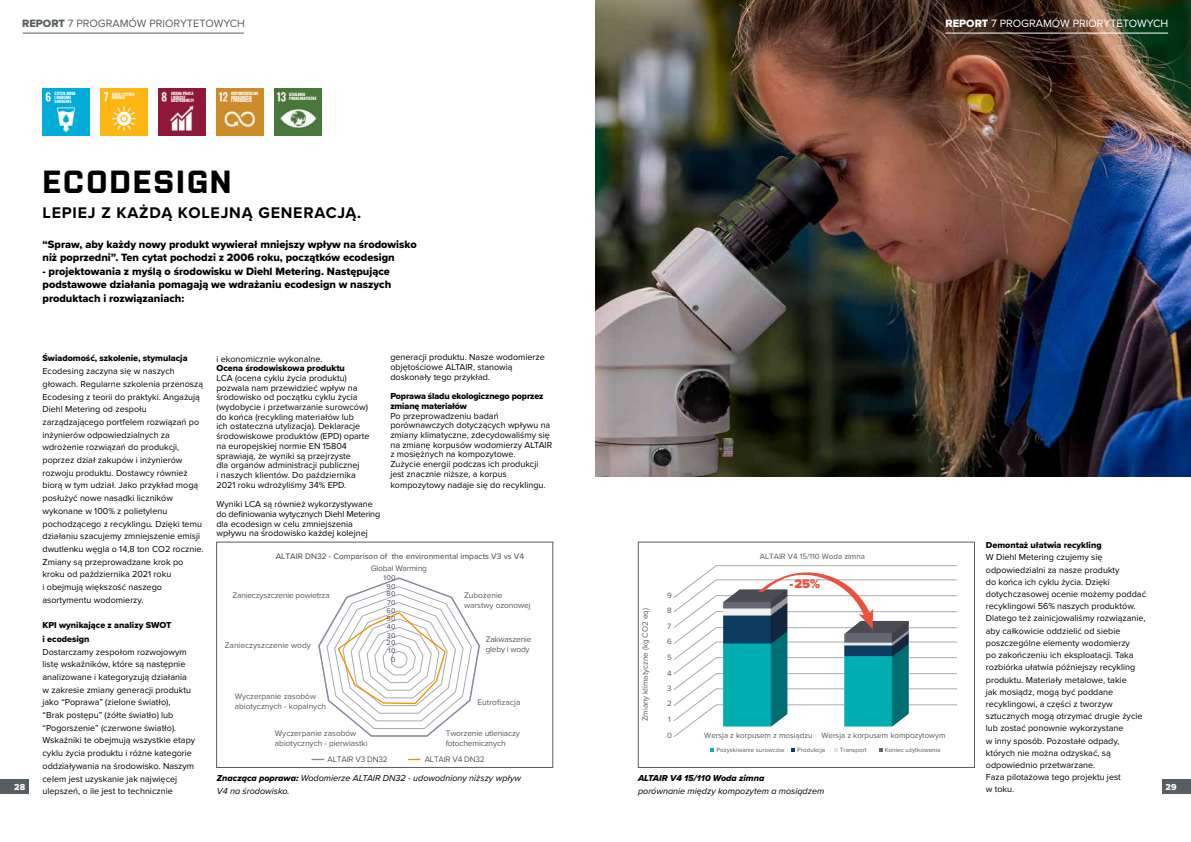
<style>
.page{position:relative;width:1191px;height:842px;background:#fff}
.page>*{position:absolute;margin:0;border:0;box-sizing:border-box;transform-origin:0 0}
.t1{font:700 32px "Purista";letter-spacing:.05em;color:#000}
.t2{font:700 16px "Proxima Nova";letter-spacing:.05em;color:#000}
.t3{font:900 12.8px "Proxima Nova";color:#ea513e}
.t4{font:11px/13.5px "Proxima Nova Extrabld";color:#000}
.t5{font:11px "Proxima Nova";color:#565e61}
.t6{font:11px "Proxima Nova";color:#fff}
.t7{font:9px/12.7px "Proxima Nova";color:#000}
.t8{font:9px/13.5px "Proxima Nova Extrabld";color:#000}
.t9{font:italic 9px/13.5px "Proxima Nova";color:#000}
.t10{font:9px "Proxima Nova Extrabld It";color:#000}
.t11{font:9px "Proxima Nova Extrabld";color:#fff}
.t12{font:8.3px/10px "Proxima Nova";letter-spacing:-.005em;color:#5a5a5a}
.t13{font:500 8.3px "Proxima Nova";color:#5a5a5a}
.t14{font:8.3px/10px "Proxima Nova";letter-spacing:-.025em;color:#5a5a5a}
.t15{font:8px "Proxima Nova";color:#5a5a5a}
.t16{font:500 7.2px "Proxima Nova";letter-spacing:.05em;color:#60656f}
.t17{font:6.4px "Proxima Nova";color:#5a5a5a}
.t18{font:700 4px/3.7px "Oswald";letter-spacing:-.03em;color:#fff}
.s1{font-family:"Proxima Nova Extrabld"}
.s2{font-family:"Proxima Nova Extrabld It";font-style:normal}
</style>
<div class="page">
<img style="left:595px;top:0;width:596px;height:476px">
<div style="left:0;top:780px;width:28px;height:14px;background:#565e61"></div>
<div style="left:1162px;top:780px;width:29px;height:14px;background:#565e61"></div>
<img style="left:43px;top:89px;width:46px;height:46px">
<img style="left:100px;top:89px;width:47px;height:46px">
<img style="left:158px;top:89px;width:47px;height:46px">
<img style="left:216px;top:89px;width:47px;height:46px">
<img style="left:274px;top:89px;width:47px;height:46px">
<div style="left:216px;top:542px;width:337px;height:226px;border:1px solid #565e61"></div>
<div style="left:638px;top:542px;width:336px;height:226px;border:1px solid #565e61"></div>
<hr style="left:23px;top:33px;width:221px;height:1px;background:#565e61">
<hr style="left:945px;top:33px;width:223px;height:1px;background:#fff">
<svg style="left:318px;top:577px;width:162px;height:160px"></svg>
<svg style="left:312px;top:759px;width:12px;height:1px"></svg>
<svg style="left:879px;top:748px;width:4px;height:3px"></svg>
<svg style="left:710px;top:748px;width:4px;height:3px"></svg>
<svg style="left:791px;top:748px;width:4px;height:3px"></svg>
<svg style="left:834px;top:748px;width:4px;height:3px"></svg>
<svg style="left:673px;top:565px;width:284px;height:172px"></svg>
<p class="t5" style="left:22px;top:17px;width:224px"><span class="s1">REPORT</span> 7 PROGRAMÓW PRIORYTETOWYCH</p>
<p class="t6" style="left:945px;top:17px;width:224px"><span class="s1">REPORT</span> 7 PROGRAMÓW PRIORYTETOWYCH</p>
<p class="t18" style="left:55px;top:91px;width:23px">CZYSTA WODA<br>I WARUNKI<br>SANITARNE</p>
<p class="t18" style="left:112px;top:92px;width:25px">TANIA I CZYSTA<br>ENERGIA</p>
<p class="t18" style="left:171px;top:91px;width:24px">GODNA PRACA<br>I WZROST<br>GOSPODARCZY</p>
<p class="t18" style="left:231px;top:91px;width:29px">ODPOWIEDZIALNA<br>KONSUMPCJA<br>I PRODUKCJA</p>
<p class="t18" style="left:289px;top:92px;width:29px">DZIAŁANIA<br>PROKLIMATYCZNE</p>
<h1 class="t1" style="left:43px;top:158px;width:191px">ECODESIGN</h1>
<h2 class="t2" style="left:43px;top:200px;width:320px">LEPIEJ Z KAŻDĄ KOLEJNĄ GENERACJĄ.</h2>
<p class="t4" style="left:43px;top:237px;width:376px">“Spraw, aby każdy nowy produkt wywierał mniejszy wpływ na środowisko niż poprzedni”. Ten cytat pochodzi z 2006 roku, początków ecodesign</p>
<p class="t4" style="left:43px;top:264px;width:350px">- projektowania z myślą o środowisku w Diehl Metering. Następujące podstawowe działania pomagają we wdrażaniu ecodesign w naszych produktach i rozwiązaniach:</p>
<p class="t8" style="left:43px;top:352px;width:147px">Świadomość, szkolenie, stymulacja</p>
<p class="t7" style="left:43px;top:365px;width:162px">Ecodesing zaczyna się w naszych głowach. Regularne szkolenia przenoszą Ecodesing z teorii do praktyki. Angażują Diehl Metering od zespołu zarządzającego portfelem rozwiązań po inżynierów odpowiedzialnych za wdrożenie rozwiązań do produkcji, poprzez dział zakupów i inżynierów rozwoju produktu. Dostawcy również biorą w tym udział. Jako przykład mogą posłużyć nowe nasadki liczników wykonane w 100% z polietylenu pochodzącego z recyklingu. Dzięki temu działaniu szacujemy zmniejszenie emisji dwutlenku węgla o 14,8 ton CO2 rocznie.<br>Zmiany są przeprowadzane krok po kroku od października 2021 roku<br>i obejmują większość naszego asortymentu wodomierzy.</p>
<p class="t8" style="left:43px;top:618px;width:130px">KPI wynikające z analizy SWOT i ecodesign</p>
<p class="t7" style="left:43px;top:645px;width:154px">Dostarczamy zespołom rozwojowym listę wskaźników, które są następnie analizowane i kategoryzują działania w zakresie zmiany generacji produktu jako “Poprawa” (zielone światło),<br>“Brak postępu” (żółte światło) lub “Pogorszenie” (czerwone światło).<br>Wskaźniki te obejmują wszystkie etapy cyklu życia produktu i różne kategorie oddziaływania na środowisko. Naszym celem jest uzyskanie jak najwięcej ulepszeń, o ile jest to technicznie</p>
<p class="t7" style="left:390px;top:353px;width:156px;line-height:9.7px">generacji produktu. Nasze wodomierze objętościowe ALTAIR, stanowią doskonały tego przykład.</p>
<p class="t8" style="left:390px;top:391px;width:155px;line-height:9.7px">Poprawa śladu ekologicznego poprzez zmianę materiałów</p>
<p class="t7" style="left:390px;top:411px;width:163px;line-height:9.7px">Po przeprowadzeniu badań porównawczych dotyczących wpływu na zmiany klimatyczne, zdecydowaliśmy się na zmianę korpusów wodomierzy ALTAIR z mosiężnych na kompozytowe.<br>Zużycie energii podczas ich produkcji jest znacznie niższe, a korpus</p>
<p class="t7" style="left:390px;top:479px;width:157px">kompozytowy nadaje się do recyklingu.</p>
<p class="t7" style="left:216px;top:352px;width:108px">i ekonomicznie wykonalne.</p>
<p class="t8" style="left:216px;top:361px;width:130px">Ocena środowiskowa produktu</p>
<p class="t7" style="left:216px;top:373px;width:155px;line-height:9.7px">LCA (ocena cyklu życia produktu) pozwala nam przewidzieć wpływ na środowisko od początku cyklu życia (wydobycie i przetwarzanie surowców) do końca (recykling materiałów lub<br>ich ostateczna utylizacja). Deklaracje środowiskowe produktów (EPD) oparte na europejskiej normie EN 15804 sprawiają, że wyniki są przejrzyste<br>dla organów administracji publicznej<br>i naszych klientów. Do października 2021 roku wdrożyliśmy 34% EPD.</p>
<p class="t7" style="left:216px;top:499px;width:165px;line-height:9.7px">Wyniki LCA są również wykorzystywane do definiowania wytycznych Diehl Metering dla ecodesign w celu zmniejszenia wpływu na środowisko każdej kolejnej</p>
<p class="t8" style="left:986px;top:538px;width:117px">Demontaż ułatwia recykling</p>
<p class="t7" style="left:986px;top:551px;width:162px;line-height:12.2px">W Diehl Metering czujemy się odpowiedzialni za nasze produkty<br>do końca ich cyklu życia. Dzięki dotychczasowej ocenie możemy poddać recyklingowi 56% naszych produktów.<br>Dlatego też zainicjowaliśmy rozwiązanie, aby całkowicie oddzielić od siebie poszczególne elementy wodomierzy<br>po zakończeniu ich eksploatacji. Taka rozbiórka ułatwia późniejszy recykling produktu. Materiały metalowe, takie<br>jak mosiądz, mogą być poddane recyklingowi, a części z tworzyw sztucznych mogą otrzymać drugie życie lub zostać ponownie wykorzystane<br>w inny sposób. Pozostałe odpady, których nie można odzyskać, są odpowiednio przetwarzane.<br>Faza pilotażowa tego projektu jest<br>w toku.</p>
<p class="t13" style="left:276px;top:550px;width:250px">ALTAIR DN32 - Comparison of the environmental impacts V3 vs V4</p>
<p class="t15" style="left:760px;top:551px;width:107px">ALTAIR V4 15/110 Woda zimna</p>
<p class="t12" style="left:371px;top:563px;width:58px">Global Warming</p>
<p class="t16" style="left:383px;top:573px;width:14px">100</p>
<h3 class="t3" style="left:789px;top:574px;width:32px">-25%</h3>
<p class="t16" style="left:386px;top:581px;width:11px">90</p>
<p class="t16" style="left:386px;top:588px;width:11px">80</p>
<p class="t15" style="left:667px;top:590px;width:6px">9</p>
<p class="t14" style="left:232px;top:590px;width:99px">Zanieczyszczenie powietrza</p>
<p class="t12" style="left:464px;top:590px;width:68px">Zubożenie warstwy ozonowej</p>
<p class="t14" style="left:486px;top:634px;width:47px">Zakwaszenie gleby i wody</p>
<p class="t16" style="left:387px;top:597px;width:10px">70</p>
<p class="t16" style="left:386px;top:605px;width:11px">60</p>
<p class="t15" style="left:667px;top:606px;width:6px">8</p>
<p class="t15" style="left:640px;top:721px;width:114px;rotate:-90deg">Zmiany klimatyczne (kg CO2 eq)</p>
<p class="t16" style="left:386px;top:613px;width:11px">50</p>
<p class="t15" style="left:667px;top:622px;width:6px">7</p>
<p class="t16" style="left:387px;top:621px;width:10px">40</p>
<p class="t16" style="left:387px;top:630px;width:10px">30</p>
<p class="t15" style="left:667px;top:637px;width:6px">6</p>
<p class="t16" style="left:386px;top:637px;width:11px">20</p>
<p class="t12" style="left:225px;top:640px;width:88px">Zanieczyszczenie wody</p>
<p class="t16" style="left:388px;top:646px;width:9px">10</p>
<p class="t15" style="left:667px;top:653px;width:6px">5</p>
<p class="t16" style="left:391px;top:654px;width:6px">0</p>
<p class="t15" style="left:667px;top:668px;width:6px">4</p>
<p class="t15" style="left:667px;top:684px;width:6px">3</p>
<p class="t12" style="left:235px;top:691px;width:93px">Wyczerpanie zasobów abiotycznych - kopalnych</p>
<p class="t12" style="left:477px;top:698px;width:45px">Eutrofizacja</p>
<p class="t12" style="left:446px;top:728px;width:76px">Tworzenie utleniaczy fotochemicznych</p>
<p class="t15" style="left:667px;top:699px;width:6px">2</p>
<p class="t15" style="left:668px;top:715px;width:4px">1</p>
<p class="t12" style="left:275px;top:728px;width:94px">Wyczerpanie zasobów abiotycznych - pierwiastki</p>
<p class="t15" style="left:667px;top:730px;width:6px">0</p>
<p class="t15" style="left:704px;top:730px;width:243px">Wersja z korpusem z mosiądzu Wersja z korpusem kompozytowym</p>
<p class="t17" style="left:716px;top:746px;width:70px">Pozyskiwanie surowców</p>
<p class="t17" style="left:797px;top:746px;width:29px">Produkcja</p>
<p class="t17" style="left:840px;top:746px;width:28px">Transport</p>
<p class="t17" style="left:884px;top:746px;width:57px">Koniec użytkowania</p>
<p class="t12" style="left:328px;top:755px;width:62px">ALTAIR V3 DN32</p>
<p class="t12" style="left:425px;top:755px;width:62px">ALTAIR V4 DN32</p>
<p class="t9" style="left:217px;top:770px;width:306px"><span class="s2">Znacząca poprawa:</span> Wodomierze ALTAIR DN32 - udowodniony niższy wpływ<br>V4 na środowisko.</p>
<p class="t10" style="left:638px;top:771px;width:128px">ALTAIR V4 15/110 Woda zimna</p>
<p class="t11" style="left:14px;top:780px;width:13px">28</p>
<p class="t11" style="left:1165px;top:780px;width:13px">29</p>
<p class="t9" style="left:638px;top:784px;width:188px">porównanie między kompozytem a mosiądzem</p>
</div>
